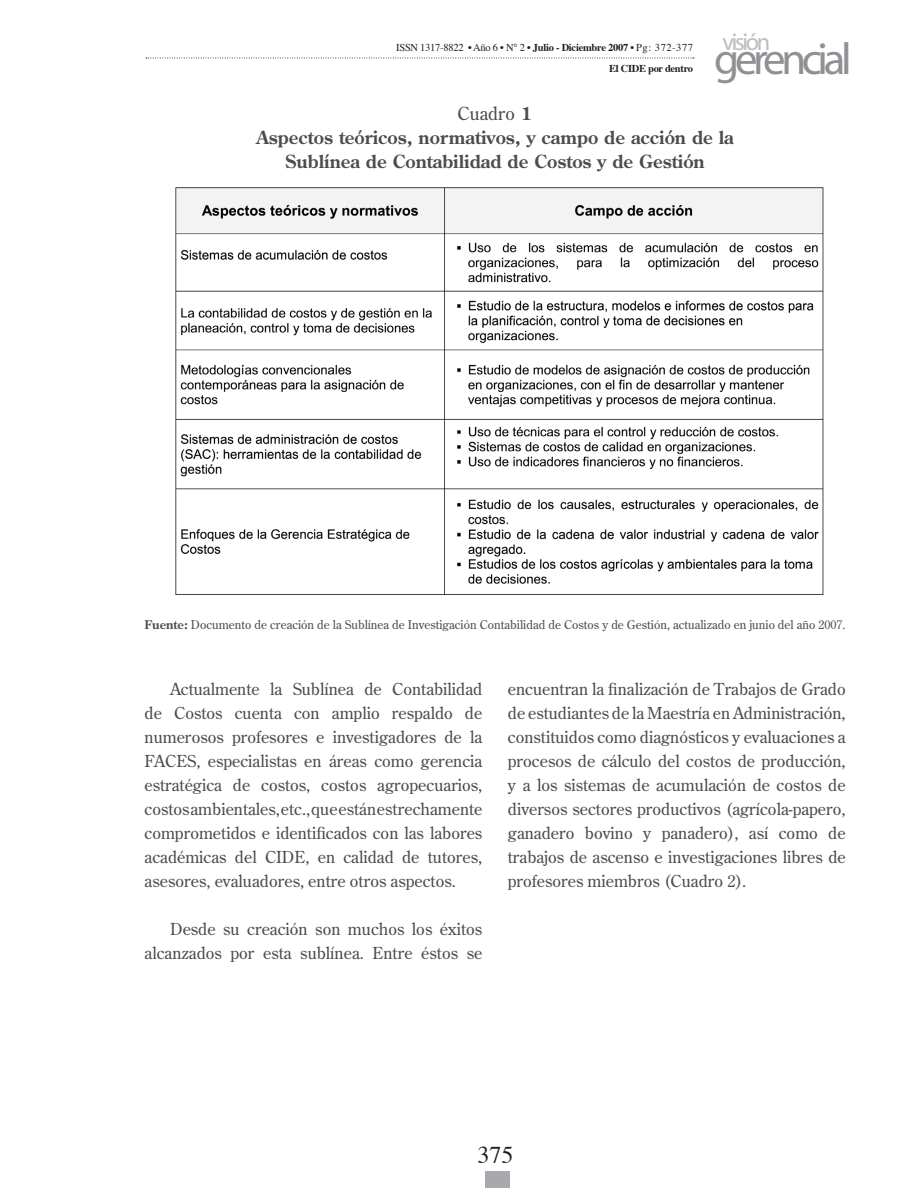
<style>
.page{position:relative;width:918px;height:1188px;background:#fff}
.page>*{position:absolute;margin:0;border:0;box-sizing:border-box;transform-origin:0 0}
.t1{font:44.85px "Myriad";letter-spacing:-.095em;color:#8f9194}
.t2{font:24.3px "Myriad";letter-spacing:-.095em;color:#bcbdc0}
.t3{font:24px "Times";color:#231f20}
.t4{font:700 18px/24px "Century Old Style Std";color:#4b4c4d;text-align:center}
.t5{font:16.5px/24px "Century Old Style Std";color:#4b4c4d;text-align:justify}
.t6{font:12px "Century Old Style Std";color:#4b4c4d}
.t7{font:10.5px/21px "Times";letter-spacing:-.025em;color:#231f20;text-align:right}
.s1{font-weight:700}
.s2{font-weight:400}
</style>
<div class="page">
<div style="left:485px;top:1171px;width:25px;height:17px;background:#a8a9ad"></div>
<img style="left:175px;top:187px;width:649px;height:408px">
<svg style="left:146px;top:58px;width:548px;height:1px"></svg>
<p class="t7" style="left:396px;top:36px;width:298px">ISSN 1317-8822 • Año 6 • N° 2 • <span class="s1">Julio - Diciembre 2007</span> • Pg: 372-377<br><span class="s1">El CIDE por dentro</span></p>
<h2 class="t2" style="left:723px;top:30px;width:49px">visión</h2>
<h1 class="t1" style="left:714px;top:37px;width:139px">gerencial</h1>
<p class="t4" style="left:256px;top:101px;width:479px"><span class="s2">Cuadro</span> 1<br>Aspectos teóricos, normativos, y campo de acción de la<br>Sublínea de Contabilidad de Costos y de Gestión</p>
<p class="t6" style="left:145px;top:617px;width:702px"><span class="s1">Fuente:</span> Documento de creación de la Sublínea de Investigación Contabilidad de Costos y de Gestión, actualizado en junio del año 2007.</p>
<p class="t5" style="left:145px;top:677px;width:339px;text-indent:26px">Actualmente la Sublínea de Contabilidad de Costos cuenta con amplio respaldo de numerosos profesores e investigadores de la FACES, especialistas en áreas como gerencia estratégica de costos, costos agropecuarios, costos ambientales, etc., que están estrechamente comprometidos e identificados con las labores académicas del CIDE, en calidad de tutores, asesores, evaluadores, entre otros aspectos.</p>
<p class="t5" style="left:145px;top:917px;width:339px;text-align:right">Desde su creación son muchos los éxitos alcanzados por esta sublínea. Entre éstos se</p>
<p class="t5" style="left:508px;top:677px;width:339px">encuentran la finalización de Trabajos de Grado de estudiantes de la Maestría en Administración, constituidos como diagnósticos y evaluaciones a procesos de cálculo del costos de producción, y a los sistemas de acumulación de costos de diversos sectores productivos (agrícola-papero, ganadero bovino y panadero), así como de trabajos de ascenso e investigaciones libres de profesores miembros (Cuadro 2).</p>
<h3 class="t3" style="left:477px;top:1132px;width:37px">375</h3>
</div>
